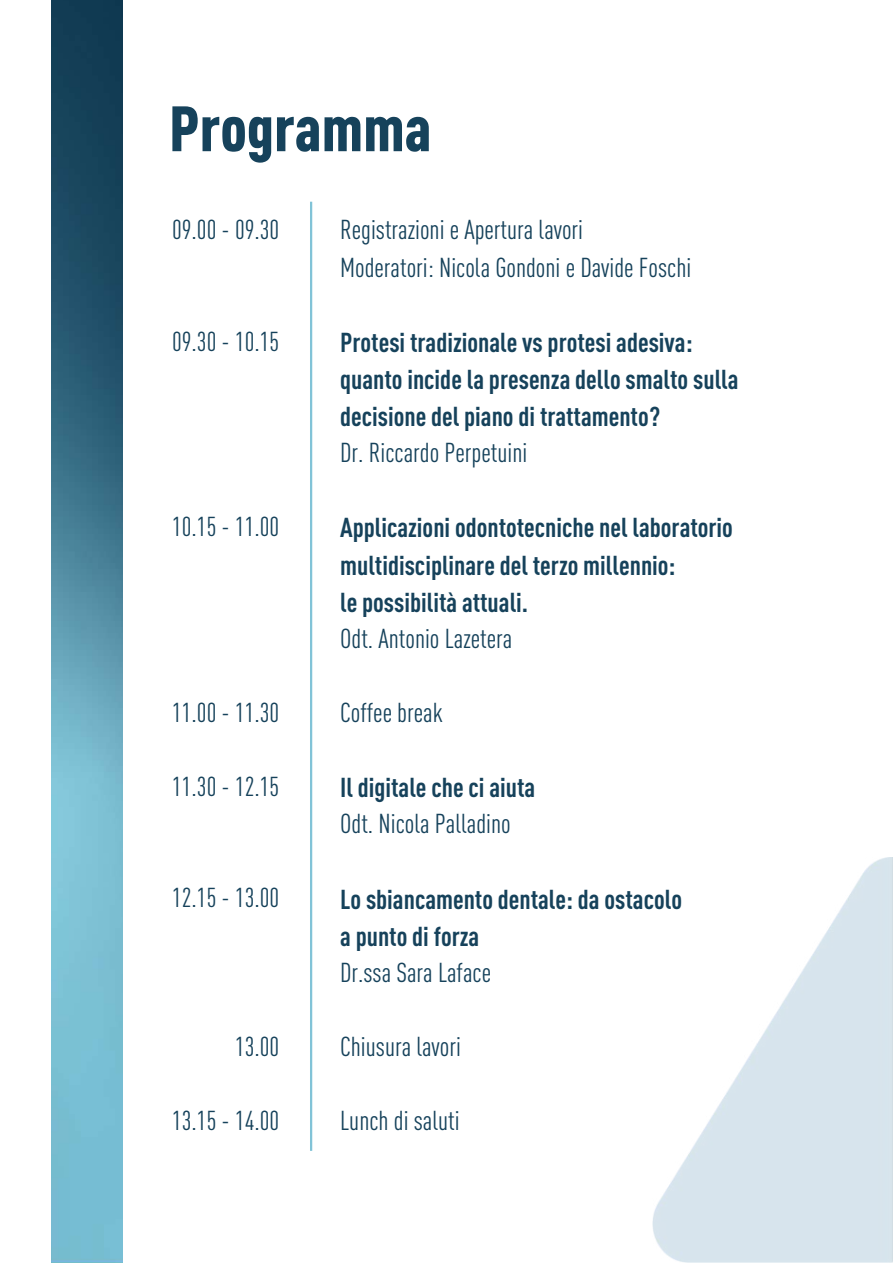
<style>
.page{position:relative;width:893px;height:1264px;background:#fff}
.page>*{position:absolute;margin:0;border:0;box-sizing:border-box;transform-origin:0 0}
.t1{font:900 63px "DIN Cond";color:#16425b}
.t2{font:700 27px/37px "DIN Cond";color:#16425b}
.t3{font:27px/37px "DIN Cond";color:#16425b}
</style>
<div class="page">
<hr style="left:310px;top:202px;width:2px;height:948px;background:#81c3d7">
<img style="left:652px;top:857px;width:240px;height:405px">
<img style="left:52px;top:0;width:70px;height:1262px">
<h1 class="t1" style="left:169px;top:89px;width:264px">Programma</h1>
<p class="t3" style="left:172px;top:211px;width:109px">09.00 - 09.30</p>
<p class="t3" style="left:340px;top:211px;width:353px">Registrazioni e Apertura lavori<br>Moderatori: Nicola Gondoni e Davide Foschi</p>
<p class="t3" style="left:172px;top:322px;width:109px">09.30 - 10.15</p>
<p class="t2" style="left:340px;top:323px;width:400px">Protesi tradizionale vs protesi adesiva: quanto incide la presenza dello smalto sulla decisione del piano di trattamento?</p>
<p class="t3" style="left:340px;top:434px;width:189px">Dr. Riccardo Perpetuini</p>
<p class="t3" style="left:172px;top:508px;width:109px">10.15 - 11.00</p>
<p class="t2" style="left:340px;top:508px;width:394px">Applicazioni odontotecniche nel laboratorio multidisciplinare del terzo millennio:<br>le possibilità attuali.</p>
<p class="t3" style="left:340px;top:619px;width:174px">Odt. Antonio Lazetera</p>
<p class="t3" style="left:172px;top:693px;width:109px">11.00 - 11.30</p>
<p class="t3" style="left:340px;top:693px;width:104px">Coffee break</p>
<p class="t3" style="left:172px;top:767px;width:109px">11.30 - 12.15</p>
<p class="t2" style="left:340px;top:768px;width:196px">Il digitale che ci aiuta</p>
<p class="t3" style="left:340px;top:805px;width:172px">Odt. Nicola Palladino</p>
<p class="t3" style="left:172px;top:879px;width:109px">12.15 - 13.00</p>
<p class="t2" style="left:340px;top:879px;width:343px">Lo sbiancamento dentale: da ostacolo a punto di forza</p>
<p class="t3" style="left:340px;top:953px;width:152px">Dr.ssa Sara Laface</p>
<p class="t3" style="left:235px;top:1027px;width:46px">13.00</p>
<p class="t3" style="left:340px;top:1027px;width:122px">Chiusura lavori</p>
<p class="t3" style="left:172px;top:1101px;width:109px">13.15 - 14.00</p>
<p class="t3" style="left:340px;top:1101px;width:121px">Lunch di saluti</p>
</div>
